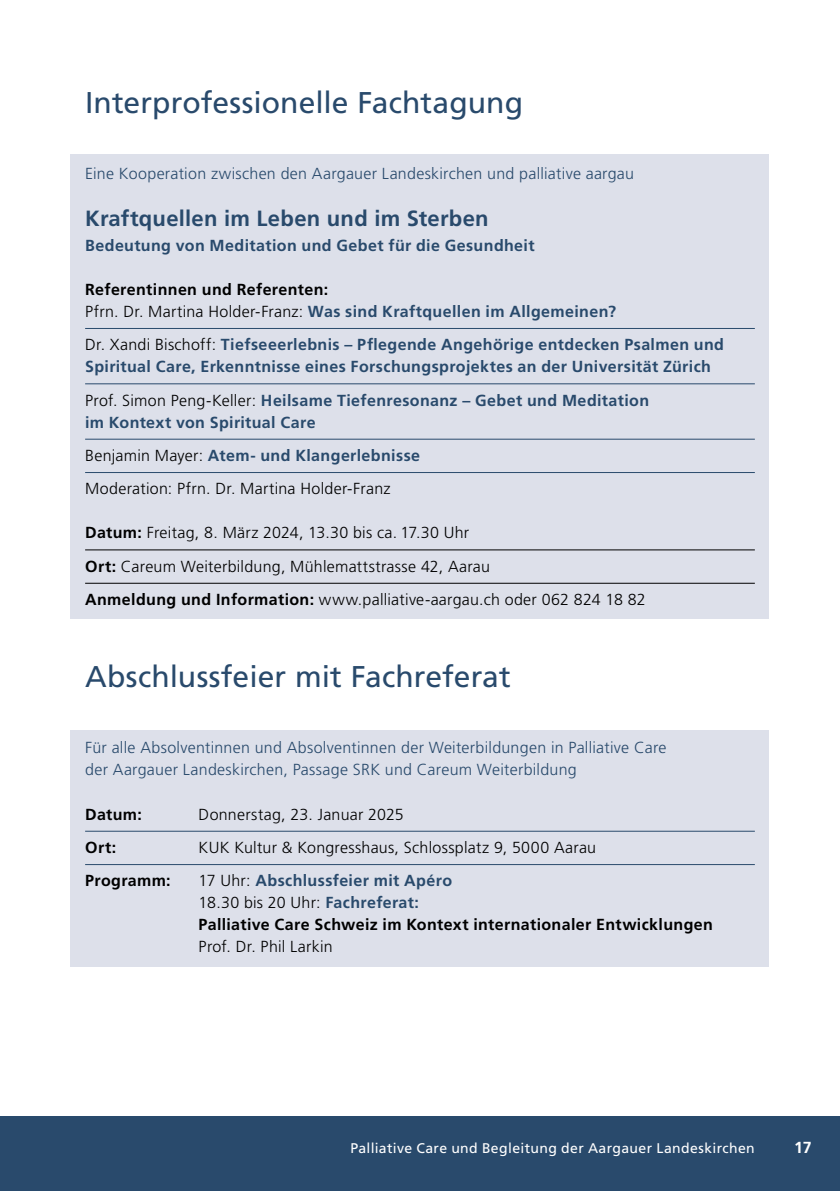
<style>
.page{position:relative;width:840px;height:1191px;background:#fff}
.page>*{position:absolute;margin:0;border:0;box-sizing:border-box;transform-origin:0 0}
.titel_2{font:30px "Frutiger LT Pro";color:#294a6c}
.titel_2-2{font:700 22px "Frutiger LT Pro";letter-spacing:.01em;color:#294a6c}
.titel_2-3{font:700 16px/22px "Frutiger LT Pro";letter-spacing:.025em;color:#294a6c}
.text{font:300 16px/22px "Frutiger LT Pro";letter-spacing:.015em;color:#294a6c}
.titel_2-4{font:300 16px "Frutiger LT Pro";letter-spacing:.015em;color:#000}
.text-2{font:700 16px/22px "Frutiger LT Pro";letter-spacing:.02em;color:#000}
.text-3{font:300 16px "Frutiger LT Pro";letter-spacing:.015em;color:#000}
.text-4{font:700 16px "Frutiger LT Pro";color:#fff}
.t1{font:14px "Frutiger LT Pro";letter-spacing:.025em;color:#fff}
.s1{color:#000}
.s2{font-weight:300;color:#000}
.s3{font-weight:700}
.s4{font-weight:300}
.s5{color:#294a6c}
</style>
<div class="page">
<div style="left:0;top:1116px;width:839px;height:75px;background:#294a6c"></div>
<div style="left:71px;top:154px;width:697px;height:465px;background:#dde0ea"></div>
<hr style="left:85px;top:328px;width:669px;height:1px;background:#294a6c">
<hr style="left:85px;top:383px;width:669px;height:1px;background:#294a6c">
<hr style="left:85px;top:439px;width:669px;height:1px;background:#294a6c">
<hr style="left:85px;top:472px;width:669px;height:1px;background:#294a6c">
<hr style="left:85px;top:549px;width:669px;height:1px;background:#000">
<hr style="left:85px;top:583px;width:669px;height:1px;background:#000">
<div style="left:71px;top:729px;width:697px;height:237px;background:#dde0ea"></div>
<hr style="left:85px;top:831px;width:669px;height:1px;background:#294a6c">
<hr style="left:85px;top:864px;width:669px;height:1px;background:#294a6c">
<p class="titel_2" style="left:85px;top:85px;width:439px">Interprofessionelle Fachtagung</p>
<p class="text" style="left:85px;top:163px;width:550px">Eine Kooperation zwischen den Aargauer Landeskirchen und palliative aargau</p>
<p class="titel_2-2" style="left:85px;top:205px;width:405px">Kraftquellen im Leben und im Sterben</p>
<p class="titel_2-3" style="left:85px;top:234px;width:450px">Bedeutung von Meditation und Gebet für die Gesundheit</p>
<p class="titel_2-3" style="left:85px;top:278px;width:532px"><span class="s1">Referentinnen und Referenten:<br></span><span class="s2">Pfrn. Dr. Martina Holder-Franz:</span> Was sind Kraftquellen im Allgemeinen?</p>
<p class="titel_2-3" style="left:85px;top:334px;width:640px"><span class="s2">Dr. Xandi Bischoff:</span> Tiefseeerlebnis – Pflegende Angehörige entdecken Psalmen und<br>Spiritual Care, Erkenntnisse eines Forschungsprojektes an der Universität Zürich</p>
<p class="titel_2-3" style="left:85px;top:389px;width:565px"><span class="s2">Prof. Simon Peng-Keller:</span> Heilsame Tiefenresonanz – Gebet und Meditation im Kontext von Spiritual Care</p>
<p class="titel_2-3" style="left:85px;top:444px;width:336px"><span class="s2">Benjamin Mayer:</span> Atem- und Klangerlebnisse</p>
<p class="titel_2-4" style="left:85px;top:479px;width:307px">Moderation: Pfrn. Dr. Martina Holder-Franz</p>
<p class="titel_2-4" style="left:85px;top:523px;width:385px"><span class="s3">Datum:</span> Freitag, 8. März 2024, 13.30 bis ca. 17.30 Uhr</p>
<p class="titel_2-4" style="left:85px;top:557px;width:406px"><span class="s3">Ort:</span> Careum Weiterbildung, Mühlemattstrasse 42, Aarau</p>
<p class="titel_2-4" style="left:85px;top:590px;width:562px"><span class="s3">Anmeldung und Information:</span> www.palliative-aargau.ch oder 062 824 18 82</p>
<p class="titel_2" style="left:85px;top:659px;width:427px">Abschlussfeier mit Fachreferat</p>
<p class="text" style="left:85px;top:736px;width:582px">Für alle Absolventinnen und Absolventinnen der Weiterbildungen in Palliative Care der Aargauer Landeskirchen, Passage SRK und Careum Weiterbildung</p>
<p class="text-2" style="left:85px;top:803px;width:58px">Datum:</p>
<p class="text-3" style="left:198px;top:804px;width:206px">Donnerstag, 23. Januar 2025</p>
<p class="text-2" style="left:85px;top:836px;width:32px">Ort:</p>
<p class="text-3" style="left:198px;top:838px;width:399px">KUK Kultur &amp; Kongresshaus, Schlossplatz 9, 5000 Aarau</p>
<p class="text-2" style="left:85px;top:869px;width:87px">Programm:</p>
<p class="text-2" style="left:198px;top:869px;width:515px"><span class="s4">17 Uhr:</span> <span class="s5">Abschlussfeier mit Apéro<br></span><span class="s4">18.30 bis 20 Uhr:</span> <span class="s5">Fachreferat:<br></span>Palliative Care Schweiz im Kontext internationaler Entwicklungen <span class="s4">Prof. Dr. Phil Larkin</span></p>
<p class="t1" style="left:350px;top:1140px;width:405px">Palliative Care und Begleitung der Aargauer Landeskirchen</p>
<p class="text-4" style="left:793px;top:1138px;width:19px">17</p>
</div>
